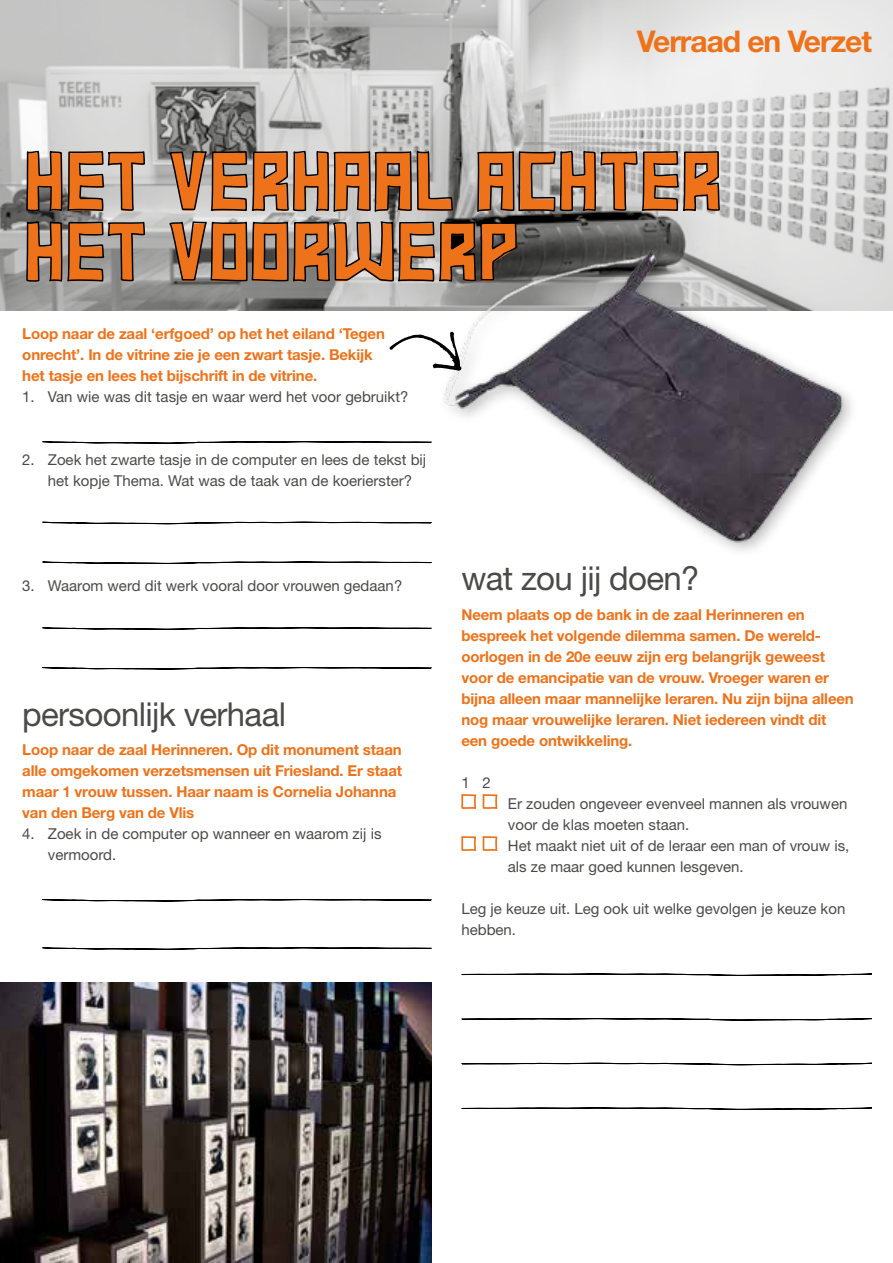
<style>
.page{position:relative;width:893px;height:1263px;background:#fff}
.page>*{position:absolute;margin:0;border:0;box-sizing:border-box;transform-origin:0 0}
.t1{font:82.5px/70.5px "US Sans";color:#ee7219}
.t2{font:33px "Helvetica Neue";letter-spacing:-.02em;color:#4a4a49}
.t3{font:700 30px "Helvetica Neue";letter-spacing:-.035em;color:#ee7219}
.t4{font:700 15px/21px "Helvetica Neue";letter-spacing:-.01em;color:#ee7219}
.t5{font:15px/21px "Helvetica Neue";color:#4a4a49}
</style>
<div class="page">
<img style="left:0;top:0;width:893px;height:310px">
<svg style="left:4px;top:64px;width:732px;height:220px;background:#aeaeae"></svg>
<svg style="left:461px;top:794px;width:37px;height:15px"></svg>
<svg style="left:461px;top:836px;width:37px;height:15px"></svg>
<img style="left:441px;top:234px;width:431px;height:317px">
<svg style="left:42px;top:521px;width:390px;height:4px"></svg>
<svg style="left:42px;top:627px;width:390px;height:3px"></svg>
<svg style="left:42px;top:561px;width:390px;height:3px"></svg>
<svg style="left:42px;top:667px;width:390px;height:3px"></svg>
<svg style="left:42px;top:899px;width:390px;height:3px"></svg>
<svg style="left:42px;top:947px;width:390px;height:3px"></svg>
<svg style="left:42px;top:441px;width:390px;height:3px"></svg>
<img style="left:0;top:982px;width:432px;height:281px">
<svg style="left:389px;top:332px;width:73px;height:39px"></svg>
<svg style="left:461px;top:973px;width:411px;height:3px"></svg>
<svg style="left:461px;top:1062px;width:411px;height:4px"></svg>
<svg style="left:461px;top:1018px;width:411px;height:3px"></svg>
<svg style="left:461px;top:1107px;width:411px;height:3px"></svg>
<h3 class="t3" style="left:637px;top:23px;width:236px">Verraad en Verzet</h3>
<h1 class="t1" style="left:24px;top:145px;width:700px">HET VERHAAL ACHTER<br>HET VOORWERP</h1>
<p class="t4" style="left:22px;top:323px;width:364px">Loop naar de zaal ‘erfgoed’ op het het eiland ‘Tegen onrecht’. In de vitrine zie je een zwart tasje. Bekijk het tasje en lees het bijschrift in de vitrine.</p>
<p class="t5" style="left:22px;top:386px;width:388px">1. Van wie was dit tasje en waar werd het voor gebruikt?</p>
<p class="t5" style="left:48px;top:449px;width:380px;text-indent:-26px">2. Zoek het zwarte tasje in de computer en lees de tekst bij het kopje Thema. Wat was de taak van de koerierster?</p>
<p class="t5" style="left:22px;top:575px;width:381px">3. Waarom werd dit werk vooral door vrouwen gedaan?</p>
<h2 class="t2" style="left:22px;top:694px;width:265px">persoonlijk verhaal</h2>
<p class="t4" style="left:22px;top:739px;width:381px">Loop naar de zaal Herinneren. Op dit monument staan alle omgekomen verzetsmensen uit Friesland. Er staat maar 1 vrouw tussen. Haar naam is Cornelia Johanna van den Berg van de Vlis</p>
<p class="t5" style="left:48px;top:823px;width:335px;text-indent:-26px">4. Zoek in de computer op wanneer en waarom zij is vermoord.</p>
<h2 class="t2" style="left:461px;top:559px;width:240px">wat zou jij doen?</h2>
<p class="t4" style="left:461px;top:604px;width:394px">Neem plaats op de bank in de zaal Herinneren en bespreek het volgende dilemma samen. De wereld&shy;oorlogen in de 20e eeuw zijn erg belangrijk geweest voor de emancipatie van de vrouw. Vroeger waren er bijna alleen maar mannelijke leraren. Nu zijn bijna alleen nog maar vrouwelijke leraren. Niet iedereen vindt dit een goede ontwikkeling.</p>
<p class="t5" style="left:461px;top:772px;width:31px">1 2</p>
<p class="t5" style="left:508px;top:793px;width:343px">Er zouden ongeveer evenveel mannen als vrouwen voor de klas moeten staan.<br>Het maakt niet uit of de leraar een man of vrouw is, als ze maar goed kunnen lesgeven.</p>
<p class="t5" style="left:461px;top:898px;width:385px">Leg je keuze uit. Leg ook uit welke gevolgen je keuze kon hebben.</p>
</div>
